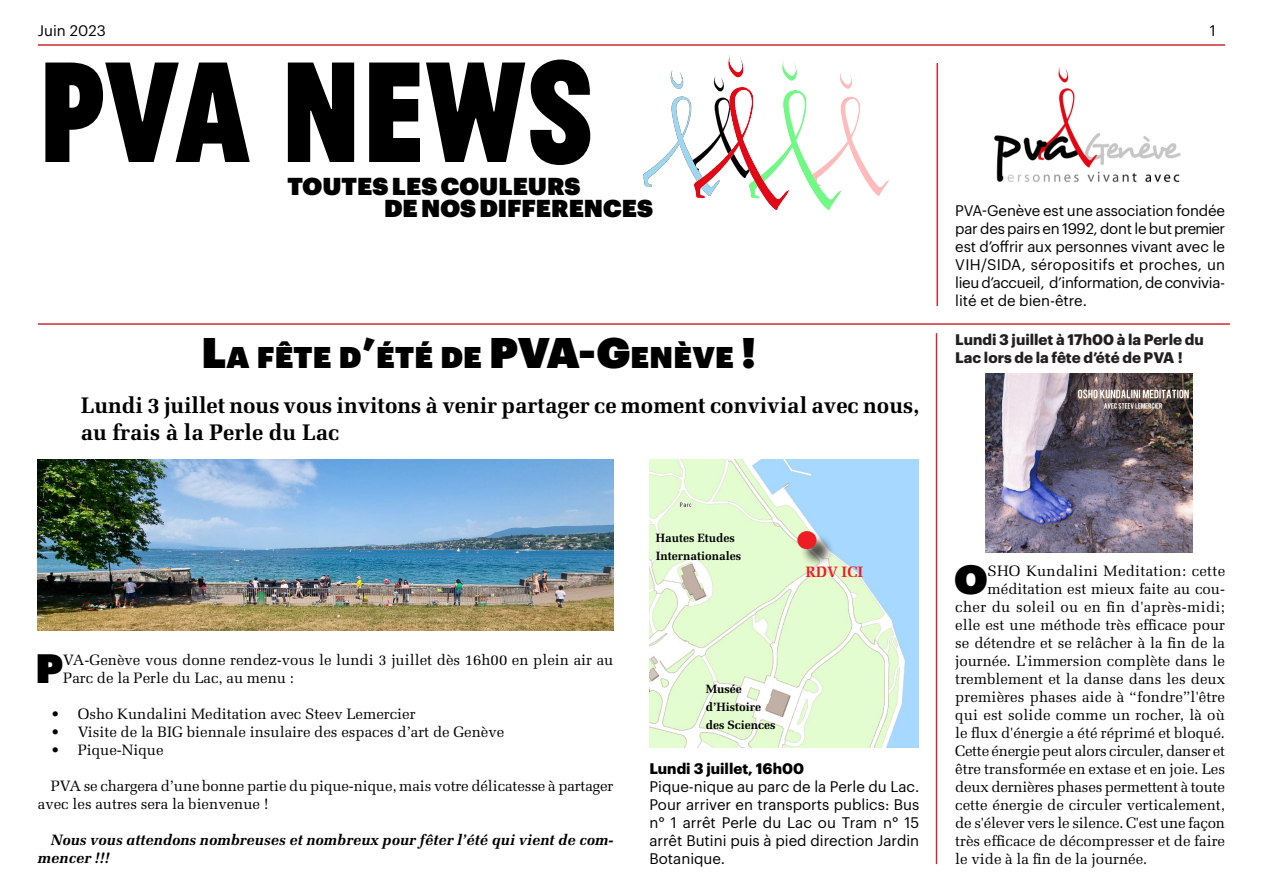
<style>
.page{position:relative;width:1263px;height:893px;background:#fff}
.page>*{position:absolute;margin:0;border:0;box-sizing:border-box;transform-origin:0 0}
.t1{font:100 150px "Jean Luc";color:#000}
.texte_lettrine{font:40.2px "Graphik Super";color:#000001}
.t2{font:29.4px "Graphik Super";letter-spacing:.01em;color:#000001}
.moyens_titres{font:24px "Graphik Super";color:#000001}
.chapeaux{font:700 22.5px/27px "Melior LT Pro";color:#000001}
.texte_lettrine-2{font:15px/18px "Melior LT Pro";color:#000001}
.rubrique{font:15px/18px "Graphik";color:#000;text-align:justify}
.texte{font:15px/18px "Melior LT Pro";color:#000001}
.texte-2{font:italic 700 15px/18px "Melior LT Pro";color:#000001}
.mini_titres{font:700 15px/18px "Graphik";color:#231f20}
.texte_lettrine-3{font:15px "Melior LT Pro";letter-spacing:-.02em;color:#000001}
.texte_lettrine-4{font:15px "Melior LT Pro";letter-spacing:.02em;color:#000001}
.rubrique-2{font:700 15px "Graphik";color:#000}
.texte_sans_retrait_n{font:700 15px "Melior LT Pro";color:#ee1d23}
.texte_sans_retrait_n-2{font:700 12px "Melior LT Pro";color:#000001}
.s1{font-size:42px}
</style>
<div class="page">
<hr style="left:38px;top:44px;width:1187px;height:2px;background:#cf2934">
<hr style="left:936px;top:63px;width:2px;height:243px;background:#cf2934">
<hr style="left:38px;top:323px;width:1192px;height:2px;background:#cf2934">
<img style="left:644px;top:70px;width:51px;height:119px">
<img style="left:840px;top:73px;width:48px;height:123px">
<img style="left:788px;top:62px;width:52px;height:147px">
<img style="left:695px;top:55px;width:93px;height:155px">
<img style="left:994px;top:67px;width:187px;height:116px">
<hr style="left:936px;top:333px;width:1px;height:531px;background:#cf2934">
<img style="left:649px;top:459px;width:270px;height:288px">
<div style="left:800px;top:534px;width:35px;height:33px;background:#231f20;opacity:.75"></div>
<div style="left:800px;top:534px;width:13px;height:12px;background:#ee1d23;border-radius:50%"></div>
<div style="left:797px;top:531px;width:19px;height:18px;border:6px solid #ee1d23;border-radius:50%"></div>
<img style="left:38px;top:459px;width:575px;height:171px">
<img style="left:986px;top:373px;width:206px;height:180px">
<p class="rubrique" style="left:38px;top:20px;width:69px">Juin 2023</p>
<p class="t1" style="left:38px;top:11px;width:557px">PVA NEWS</p>
<p class="moyens_titres" style="left:287px;top:167px;width:294px">TOUTES LES COULEURS</p>
<p class="moyens_titres" style="left:384px;top:190px;width:271px">DE NOS DIFFERENCES</p>
<p class="t2" style="left:201px;top:334px;width:556px"><span class="s1">L</span>A FÊTE D<span class="s1">’</span>ÉTÉ DE <span class="s1">PVA-G</span>ENÈVE <span class="s1">!</span></p>
<p class="chapeaux" style="left:81px;top:391px;width:840px">Lundi 3 juillet nous vous invitons à venir partager ce moment convivial avec nous, au frais à la Perle du Lac</p>
<p class="rubrique" style="left:1210px;top:20px;width:7px">1</p>
<p class="rubrique" style="left:955px;top:200px;width:271px">PVA-Genève est une association fondée par des pairs en 1992, dont le but premier est d’offrir aux personnes vivant avec le VIH/SIDA, séropositifs et proches, un lieu d’accueil, d’information, de convivia&shy;lité et de bien-être.</p>
<p class="mini_titres" style="left:955px;top:330px;width:250px">Lundi 3 juillet à 17h00 à la Perle du<br>Lac lors de la fête d’été de PVA !</p>
<p class="texte_lettrine" style="left:36px;top:637px;width:29px">P</p>
<p class="texte_lettrine-2" style="left:63px;top:651px;width:552px">VA-Genève vous donne rendez-vous le lundi 3 juillet dès 16h00 en plein air au<br>Parc de la Perle du Lac, au menu :</p>
<p class="texte" style="left:51px;top:705px;width:366px">• Osho Kundalini Meditation avec Steev Lemercier</p>
<p class="texte" style="left:51px;top:723px;width:455px">• Visite de la BIG biennale insulaire des espaces d’art de Genève</p>
<p class="texte" style="left:51px;top:741px;width:114px">• Pique-Nique</p>
<p class="texte" style="left:38px;top:777px;width:577px;text-indent:13px">PVA se chargera d’une bonne partie du pique-nique, mais votre délicatesse à partager avec les autres sera la bienvenue !</p>
<p class="texte-2" style="left:38px;top:831px;width:577px;text-indent:13px">Nous vous attendons nombreuses et nombreux pour fêter l’été qui vient de com&shy;mencer !!!</p>
<p class="texte_sans_retrait_n-2" style="left:656px;top:531px;width:80px">Hautes Etudes</p>
<p class="texte_sans_retrait_n-2" style="left:656px;top:549px;width:87px">Internationales</p>
<p class="texte_sans_retrait_n" style="left:805px;top:562px;width:59px">RDV ICI</p>
<p class="texte_sans_retrait_n-2" style="left:706px;top:681px;width:37px">Musée</p>
<p class="texte_sans_retrait_n-2" style="left:706px;top:699px;width:57px">d’Histoire</p>
<p class="texte_sans_retrait_n-2" style="left:706px;top:717px;width:71px">des Sciences</p>
<p class="rubrique-2" style="left:649px;top:757px;width:156px">Lundi 3 juillet, 16h00</p>
<p class="rubrique" style="left:649px;top:776px;width:271px">Pique-nique au parc de la Perle du Lac.<br>Pour arriver en transports publics: Bus n° 1 arrêt Perle du Lac ou Tram n° 15 arrêt Butini puis à pied direction Jardin Botanique.</p>
<p class="texte_lettrine" style="left:954px;top:547px;width:35px">O</p>
<p class="texte_lettrine-2" style="left:987px;top:561px;width:239px">SHO Kundalini Meditation: cette</p>
<p class="texte_lettrine-2" style="left:987px;top:579px;width:239px">méditation est mieux faite au cou-</p>
<p class="texte_lettrine-4" style="left:955px;top:597px;width:271px">cher du soleil ou en fin d'après-midi;</p>
<p class="texte_lettrine-2" style="left:955px;top:615px;width:271px">elle est une méthode très efficace pour</p>
<p class="texte_lettrine-2" style="left:955px;top:633px;width:271px">se détendre et se relâcher à la fin de la</p>
<p class="texte_lettrine-2" style="left:955px;top:651px;width:271px">journée. L’immersion complète dans le</p>
<p class="texte_lettrine-2" style="left:955px;top:669px;width:271px">tremblement et la danse dans les deux</p>
<p class="texte_lettrine-2" style="left:955px;top:687px;width:271px">premières phases aide à “fondre”l'être</p>
<p class="texte_lettrine-2" style="left:955px;top:705px;width:271px">qui est solide comme un rocher, là où</p>
<p class="texte_lettrine-2" style="left:955px;top:723px;width:271px">le flux d'énergie a été réprimé et bloqué.</p>
<p class="texte_lettrine-3" style="left:955px;top:741px;width:271px">Cette énergie peut alors circuler, danser et</p>
<p class="texte_lettrine-2" style="left:955px;top:759px;width:271px">être transformée en extase et en joie. Les</p>
<p class="texte_lettrine-2" style="left:955px;top:777px;width:271px">deux dernières phases permettent à toute</p>
<p class="texte_lettrine-2" style="left:955px;top:795px;width:271px">cette énergie de circuler verticalement,</p>
<p class="texte_lettrine-2" style="left:955px;top:813px;width:271px">de s'élever vers le silence. C'est une façon</p>
<p class="texte_lettrine-2" style="left:955px;top:831px;width:271px">très efficace de décompresser et de faire</p>
<p class="texte_lettrine-2" style="left:955px;top:849px;width:194px">le vide à la fin de la journée.</p>
</div>
